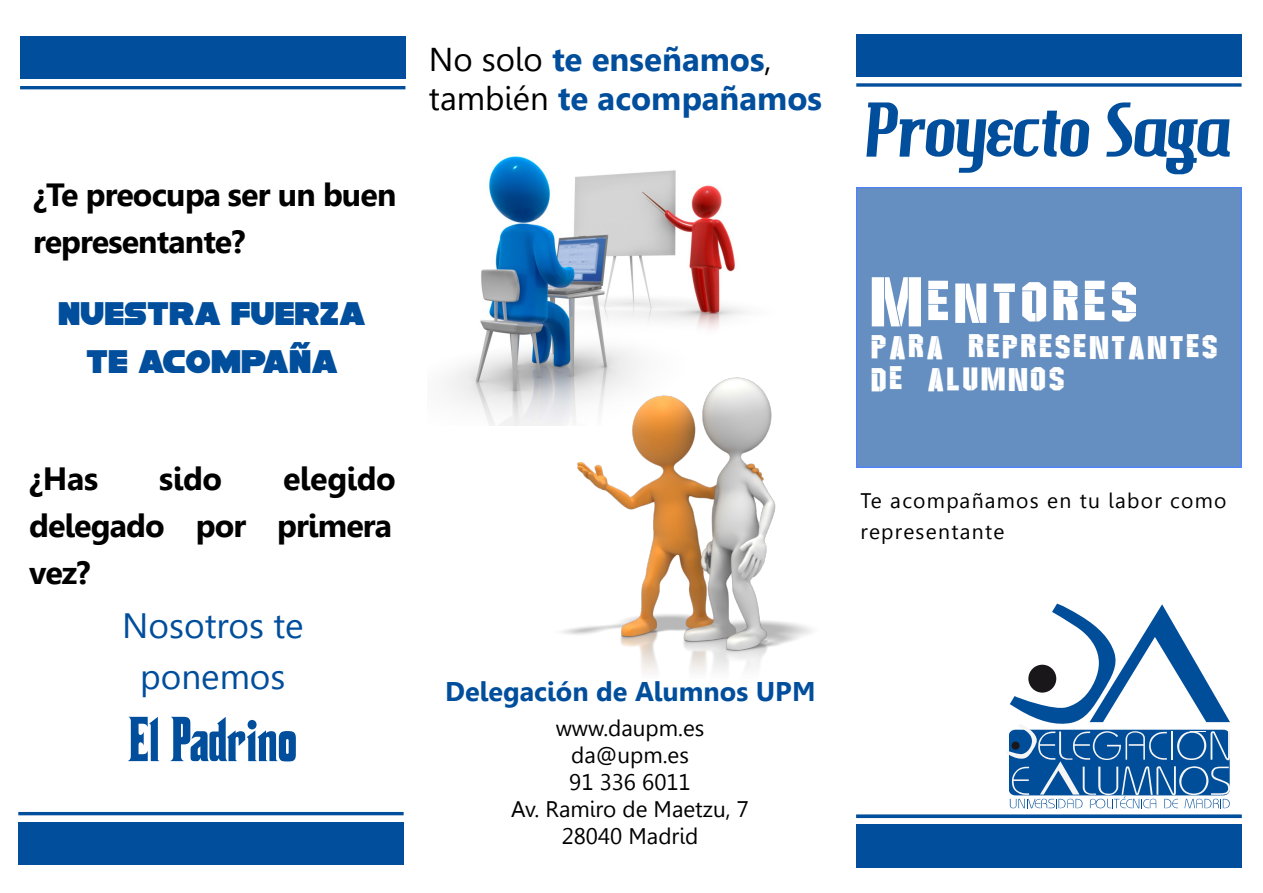
<style>
.page{position:relative;width:1263px;height:893px;background:#fff}
.page>*{position:absolute;margin:0;border:0;box-sizing:border-box;transform-origin:0 0}
.t1{font:73.5px "Hamburger Heaven";color:#004e9c}
.t2{font:72px "Wreckers";letter-spacing:.055em;color:#fff}
.t3{font:52.8px "Corleone Due";letter-spacing:-.01em;color:#004e9c}
.t4{font:42px/32.1px "Wreckers";letter-spacing:.055em;color:#fff}
.t5{font:35.25px "Gisha";color:#004e9c}
.t6{font:35.1px "Gisha";color:#004e9c}
.t7{font:34.95px/47.8px "Han Solo";color:#004e9c;text-align:center}
.t8{font:700 33px/38.5px "Gisha";color:#004e9c}
.t9{font:700 32.1px/47.2px "Gisha";letter-spacing:-.025em;color:#000;text-align:justify}
.t10{font:700 27px "Gisha";color:#004e9c}
.t11{font:22.5px/27px "Gisha";color:#000;text-align:center}
.t12{font:21px/30.8px "Gisha";letter-spacing:.06em;color:#000}
.s1{font-weight:400;color:#000}
</style>
<div class="page">
<div style="left:856px;top:187px;width:385px;height:281px;background:#658fc1"></div>
<div style="left:856px;top:34px;width:385px;height:42px;background:#004e9c"></div>
<svg style="left:856px;top:83px;width:385px;height:4px;background:#2769ab"></svg>
<img style="left:447px;top:156px;width:298px;height:269px">
<img style="left:532px;top:366px;width:280px;height:306px">
<div style="left:20px;top:37px;width:385px;height:42px;background:#004e9c"></div>
<hr style="left:20px;top:86px;width:385px;height:3px;background:#004e9c">
<div style="left:856px;top:825px;width:385px;height:42px;background:#004e9c"></div>
<hr style="left:856px;top:815px;width:385px;height:3px;background:#004e9c">
<div style="left:18px;top:822px;width:386px;height:43px;background:#004e9c"></div>
<hr style="left:18px;top:812px;width:386px;height:3px;background:#004e9c">
<svg style="left:1009px;top:604px;width:221px;height:204px"></svg>
<p class="t9" style="left:33px;top:172px;width:365px">¿Te preocupa ser un buen representante?</p>
<p class="t7" style="left:58px;top:290px;width:309px">NUESTRA FUERZA<br>TE ACOMPAÑA</p>
<p class="t8" style="left:429px;top:41px;width:395px"><span class="s1">No solo</span> te enseñamos<span class="s1">, también</span> te acompañamos</p>
<p class="t9" style="left:29px;top:455px;width:368px;text-indent:254px">elegido delegado por primera vez?</p>
<p class="t5" style="left:122px;top:605px;width:183px">Nosotros te</p>
<p class="t6" style="left:140px;top:657px;width:147px">ponemos</p>
<h3 class="t3" style="left:128px;top:708px;width:172px">El Padrino</h3>
<p class="t9" style="left:29px;top:455px;width:71px">¿Has</p>
<p class="t9" style="left:159px;top:455px;width:64px">sido</p>
<p class="t10" style="left:445px;top:676px;width:372px">Delegación de Alumnos UPM</p>
<p class="t11" style="left:511px;top:714px;width:239px">www.daupm.es da@upm.es<br>91 336 6011<br>Av. Ramiro de Maetzu, 7<br>28040 Madrid</p>
<h1 class="t1" style="left:863px;top:87px;width:369px">Proyecto Saga</h1>
<h2 class="t2" style="left:872px;top:256px;width:269px">Mentores</h2>
<h3 class="t4" style="left:872px;top:328px;width:349px">para representantes de alumnos</h3>
<p class="t12" style="left:861px;top:486px;width:367px">Te acompañamos en tu labor como representante</p>
</div>
